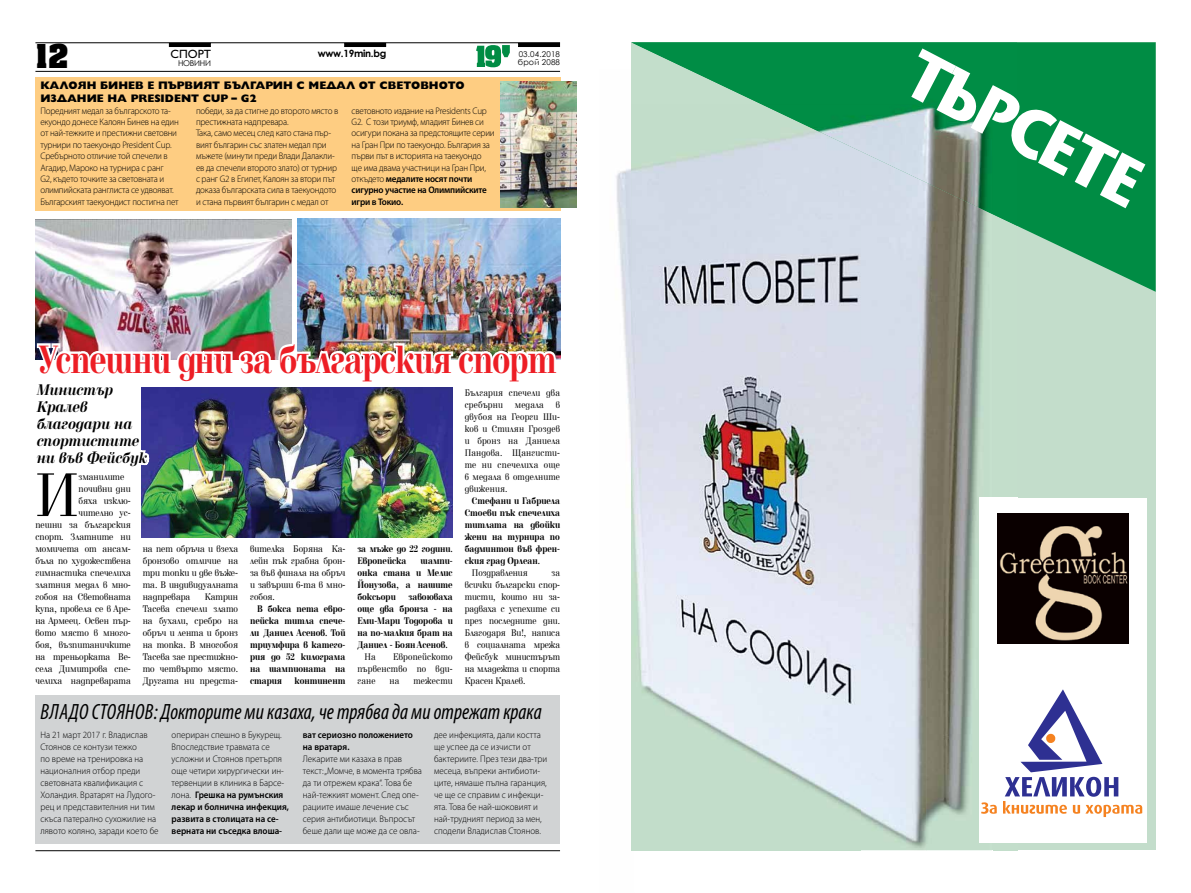
<style>
.page{position:relative;width:1191px;height:893px;background:#fff}
.page>*{position:absolute;margin:0;border:0;box-sizing:border-box;transform-origin:0 0}
.t1{font:68.6px "Stone Sans";color:#fff;scale:.9 1}
.t2{font:64px "Elfin CYR";color:#000;scale:.87 1}
.t3{font:700 41px "Elfin CYR";letter-spacing:-.025em;color:#ed1e25;scale:.78 1}
.t4{font:700 28px "Achen Cyr";color:#000}
.t5{font:italic condensed 22.2px "Myriad Pro";color:#000;scale:.95 1}
.t6{font:italic 700 16px/17px "Elfin CYR";color:#000;scale:.85 1}
.t7{font:12px "Gilt";color:#000}
.t8{font:800 11px/13.2px "Gilt";color:#000}
.t9{font:10px/12px "Elfin CYR";color:#000;text-align:justify;scale:.87 1}
.t10{font:700 10px/12px "Elfin CYR";color:#000;text-align:justify;scale:.85 1}
.t11{font:10px/12px "Elfin CYR";color:#000;text-align:justify;scale:.85 1}
.t12{font:700 10px "Century Gothic";letter-spacing:-.03em;color:#000}
.t13{font:10px "Elfin CYR";letter-spacing:.02em;color:#000;scale:.85 1}
.t14{font:300 9.5px/12px "Myriad Pro";letter-spacing:-.015em;color:#000;scale:.95 1}
.t15{font:600 9.5px/12px "Myriad Pro";color:#000;scale:.95 1}
.t16{font:8px "Century Gothic";letter-spacing:.02em;color:#000}
.s1{font-weight:600}
</style>
<div class="page">
<hr style="left:35px;top:43px;width:525px;height:1px;background:#000">
<hr style="left:35px;top:71px;width:525px;height:1px;background:#000">
<svg style="left:476px;top:45px;width:34px;height:22px"></svg>
<div style="left:169px;top:43px;width:42px;height:4px;border:1px solid #000"></div>
<div style="left:344px;top:43px;width:42px;height:4px;border:1px solid #000"></div>
<div style="left:518px;top:43px;width:42px;height:4px;border:1px solid #000"></div>
<hr style="left:35px;top:850px;width:525px;height:1px;background:#000">
<img style="left:35px;top:220px;width:257px;height:120px">
<img style="left:298px;top:219px;width:262px;height:121px">
<div style="left:35px;top:77px;width:525px;height:133px;background:#fecd82"></div>
<img style="left:142px;top:475px;width:311px;height:62px">
<img style="left:35px;top:340px;width:525px;height:135px">
<img style="left:501px;top:81px;width:75px;height:126px">
<div style="left:35px;top:696px;width:525px;height:148px;background:#d1d3d4"></div>
<div style="left:631px;top:42px;width:524px;height:808px;background:#c3ddcb"></div>
<div style="left:979px;top:498px;width:167px;height:345px;background:#fff"></div>
<svg style="left:1017px;top:42px;width:138px;height:250px;fill:#008c44"></svg>
<img style="left:631px;top:42px;width:386px;height:184px">
<img style="left:616px;top:169px;width:32px;height:682px">
<img style="left:631px;top:105px;width:229px;height:745px">
<img style="left:860px;top:214px;width:66px;height:634px">
<img style="left:926px;top:214px;width:66px;height:624px">
<img style="left:979px;top:498px;width:13px;height:340px">
<img style="left:762px;top:105px;width:230px;height:109px">
<img style="left:997px;top:513px;width:131px;height:130px">
<svg style="left:981px;top:689px;width:161px;height:128px"></svg>
<h3 class="t4" style="left:35px;top:37px;width:35px">12</h3>
<p class="t7" style="left:171px;top:48px;width:42px">СПОРТ</p>
<p class="t16" style="left:178px;top:58px;width:35px">НОВИНИ</p>
<p class="t12" style="left:318px;top:45px;width:70px">www.19min.bg</p>
<p class="t16" style="left:519px;top:48px;width:43px">03.04.2018</p>
<p class="t16" style="left:518px;top:56px;width:44px">брой 2088</p>
<p class="t8" style="left:40px;top:79px;width:426px">КАЛОЯН БИНЕВ E ПЪРВИЯТ БЪЛГАРИН С МЕДАЛ ОТ СВЕТОВНОТО<br>ИЗДАНИЕ НА PRESIDENT CUP – G2</p>
<p class="t14" style="left:40px;top:105px;width:147px;line-height:11.4px">Поредният медал за българското та&shy;екуондо донесе Калоян Бинев на един от най-тежките и престижни световни турнири по таекуондо President Cup.<br>Сребърното отличие той спечели в Агадир, Мароко на турнира с ранг<br>G2, където точките за световната и олимпийската ранглиста се удвояват.<br>Българският таекуондист постигна пет</p>
<p class="t14" style="left:196px;top:105px;width:151px;line-height:11.4px">победи, за да стигне до второто място в престижната надпревара.<br>Така, само месец след като стана пър&shy;вият българин със златен медал при мъжете (минути преди Влади Далакли&shy;ев да спечели второто злато) от турнир с ранг G2 в Египет, Калоян за втори път доказа българската сила в таекуондото и стана първият българин с медал от</p>
<p class="t14" style="left:351px;top:105px;width:152px;line-height:11.4px">световното издание на Presidents Cup<br>G2. С този триумф, младият Бинев си осигури покана за предстоящите серии на Гран При по таекуондо. България за първи път в историята на таекуондо<br>ще има двама участници на Гран При, откъдето <span class="s1">медалите носят почти сигурно участие на Олимпийските игри в Токио.</span></p>
<h3 class="t3" style="left:39px;top:337px;width:665px">Успешни дни за българския спорт</h3>
<h3 class="t6" style="left:36px;top:381px;width:131px">Министър<br>Кралев благодари на спортистите ни във Фейсбук</h3>
<p class="t11" style="left:465px;top:387px;width:114px">България спечели два сребърни медала в двубоя на Георги Ши&shy;ков и Стилян Гроздев и бронз на Даниела Пандова. Щангисти&shy;те ни спечелиха още 6 медала в отделните движения.</p>
<p class="t10" style="left:465px;top:495px;width:114px;text-indent:7px">Стефани и Габриела Стоеви пък спечелиха титлата на двойки жени на турнира по бадминтон във френ&shy;ския град Орлеан.</p>
<p class="t11" style="left:472px;top:567px;width:67px">Поздравления</p>
<h2 class="t2" style="left:35px;top:460px;width:51px">И</h2>
<p class="t9" style="left:79px;top:471px;width:54px">зманилите</p>
<p class="t9" style="left:79px;top:483px;width:62px">почивни дни</p>
<p class="t9" style="left:79px;top:495px;width:62px">бяха изклю-</p>
<p class="t9" style="left:79px;top:507px;width:62px">чително ус-</p>
<p class="t9" style="left:35px;top:519px;width:111px">пешни за българския</p>
<p class="t9" style="left:35px;top:531px;width:111px">спорт. Златните ни</p>
<p class="t9" style="left:35px;top:543px;width:111px">момичета от ансам-</p>
<p class="t9" style="left:35px;top:555px;width:111px">бъла по художествена</p>
<p class="t9" style="left:35px;top:567px;width:111px">гимнастика спечелиха</p>
<p class="t9" style="left:35px;top:579px;width:111px">златния медал в мно-</p>
<p class="t9" style="left:35px;top:591px;width:111px">гобоя на Световната</p>
<p class="t9" style="left:35px;top:603px;width:111px">купа, провела се в Аре-</p>
<p class="t9" style="left:35px;top:615px;width:111px">на Армеец. Освен пър-</p>
<p class="t9" style="left:35px;top:627px;width:111px">вото място в много-</p>
<p class="t9" style="left:35px;top:639px;width:111px">боя, възпитаничките</p>
<p class="t9" style="left:35px;top:651px;width:111px">на треньорката Ве-</p>
<p class="t9" style="left:35px;top:663px;width:111px">села Димитрова спе-</p>
<p class="t9" style="left:35px;top:675px;width:111px">челиха надпреварата</p>
<p class="t9" style="left:143px;top:543px;width:111px">на пет обръча и взеха бронзово отличие на три топки и две въже&shy;та. В индивидуалната надпревара</p>
<p class="t9" style="left:250px;top:543px;width:111px">вителка Боряна Ка&shy;лейн пък грабна брон&shy;за във финала на обръч и завърши 6-та в мно&shy;гобоя.</p>
<p class="t10" style="left:250px;top:603px;width:114px;text-indent:7px">В бокса пета евро&shy;пейска титла спече&shy;ли Даниел Асенов. Той триумфира в катего&shy;рия до 52 килограма на шампионата на стария</p>
<p class="t10" style="left:357px;top:543px;width:114px">за мъже до 22 години.<br>Европейска</p>
<p class="t10" style="left:357px;top:555px;width:114px;text-indent:63px">шампи&shy;онка стана и Мелис Йонузова, а нашите боксьори</p>
<p class="t11" style="left:465px;top:567px;width:114px;text-indent:87px">за всички български спор&shy;тисти, които ни за&shy;радваха с успехите си през последните дни.<br>Благодаря Ви!, написа в социалната мрежа Фейсбук министърът на младежта и спорта Красен Кралев.</p>
<p class="t9" style="left:143px;top:591px;width:111px;text-indent:62px">Катрин Тасева спечели злато на бухали, сребро на обръч и лента и бронз на топка. В многобоя Тасева зае престижно&shy;то четвърто място.<br>Другата ни предста-</p>
<p class="t10" style="left:357px;top:591px;width:114px;text-indent:51px">завоюваха още два бронза - на Еми-Мари Тодорова и на по-малкия брат на Даниел - Боян Асенов.</p>
<p class="t11" style="left:364px;top:651px;width:15px">На</p>
<p class="t11" style="left:357px;top:651px;width:114px;text-indent:36px">Европейското първенство по вди&shy;гане</p>
<p class="t10" style="left:295px;top:675px;width:61px">континент</p>
<p class="t11" style="left:389px;top:675px;width:13px">на</p>
<p class="t13" style="left:413px;top:675px;width:48px">тежести</p>
<h3 class="t5" style="left:41px;top:698px;width:529px">ВЛАДО СТОЯНОВ: Докторите ми казаха, че трябва да ми отрежат крака</h3>
<p class="t14" style="left:40px;top:729px;width:126px">На 21 март 2017 г. Владислав<br>Стоянов се контузи тежко<br>по време на тренировка на националния отбор преди световната квалификация с<br>Холандия. Вратарят на Лудого&shy;рец и представителния ни тим скъса патерално сухожилие на лявото коляно, заради което бе</p>
<p class="t14" style="left:172px;top:729px;width:125px">опериран спешно в Букурещ.<br>Впоследствие травмата се усложни и Стоянов претърпя още четири хирургически ин&shy;тервенции в клиника в Барсе&shy;лона. <span class="s1">Грешка на румънския лекар и болнична инфекция, развита в столицата на се&shy;верната ни съседка влоша-</span></p>
<p class="t15" style="left:303px;top:729px;width:117px">ват сериозно положението на вратаря.</p>
<p class="t14" style="left:434px;top:729px;width:120px">дее инфекцията, дали костта ще успее да се изчисти от бактериите. През тези два-три месеца, въпреки антибиоти&shy;ците, нямаше пълна гаранция, че ще се справим с инфекци&shy;ята. Това бе най-шоковият и най-трудният период за мен, сподели Владислав Стоянов.</p>
<p class="t14" style="left:303px;top:753px;width:127px">Лекарите ми казаха в прав текст: „Момче, в момента трябва да ти отрежем крака“. Това бе най-тежкият момент. След опе&shy;рациите имаше лечение със серия антибиотици. Въпросът беше дали ще може да се овла-</p>
<h1 class="t1" style="left:928px;top:35px;width:284px;rotate:27deg">ТЪРСЕТЕ</h1>
</div>
